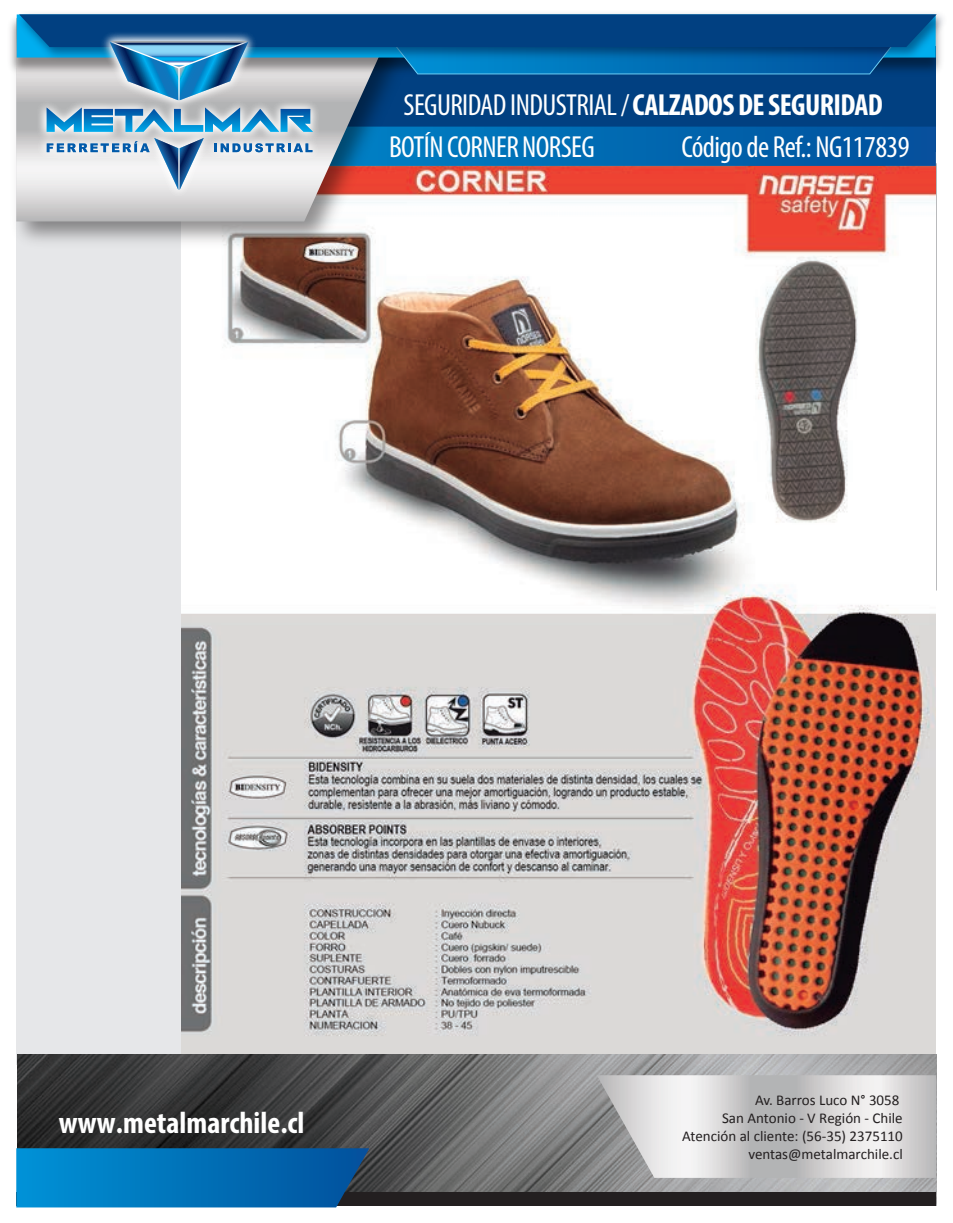
<style>
.page{position:relative;width:953px;height:1223px;background:#fff}
.page>*{position:absolute;margin:0;border:0;box-sizing:border-box;transform-origin:0 0}
.t1{font:condensed 30.6px/42px "Myriad Pro";letter-spacing:-.02em;color:#fff}
.t2{font:700 condensed 30.6px "Myriad Pro";color:#fff}
.t3{font:15px/18px "Calibri";color:#231f20;text-align:right}
.s1{font-weight:700}
</style>
<div class="page">
<div style="left:16px;top:69px;width:460px;height:995px;background:#e6e7e9"></div>
<img style="left:181px;top:190px;width:754px;height:863px">
<img style="left:18px;top:1054px;width:917px;height:137px">
<svg style="left:596px;top:1074px;width:339px;height:103px;background:#cecece"></svg>
<div style="left:317px;top:46px;width:618px;height:106px;background:#014081"></div>
<img style="left:16px;top:190px;width:413px;height:65px">
<svg style="left:16px;top:79px;width:380px;height:142px"></svg>
<img style="left:11px;top:13px;width:932px;height:51px">
<img style="left:34px;top:13px;width:291px;height:199px">
<svg style="left:47px;top:107px;width:888px;height:83px"></svg>
<svg style="left:19px;top:14px;width:917px;height:86px"></svg>
<div style="left:17px;top:1191px;width:918px;height:14px;background:#231f20"></div>
<svg style="left:16px;top:1147px;width:353px;height:60px;background:#046eb1"></svg>
<h1 class="t1" style="left:389px;top:83px;width:495px;text-indent:14px">SEGURIDAD INDUSTRIAL /<span class="s1">CALZADOS DESEGURIDAD<br></span>BOTÍN CORNER NORSEG</h1>
<h1 class="t1" style="left:681px;top:125px;width:229px">Código de Ref.: NG117839</h1>
<h1 class="t2" style="left:59px;top:1102px;width:247px">www.metalmarchile.cl</h1>
<p class="t3" style="left:681px;top:1089px;width:222px">Av. Barros Luco N° 3058<br>San Antonio - V Región - Chile<br>Atención al cliente: (56-35) 2375110 ventas@metalmarchile.cl</p>
</div>
